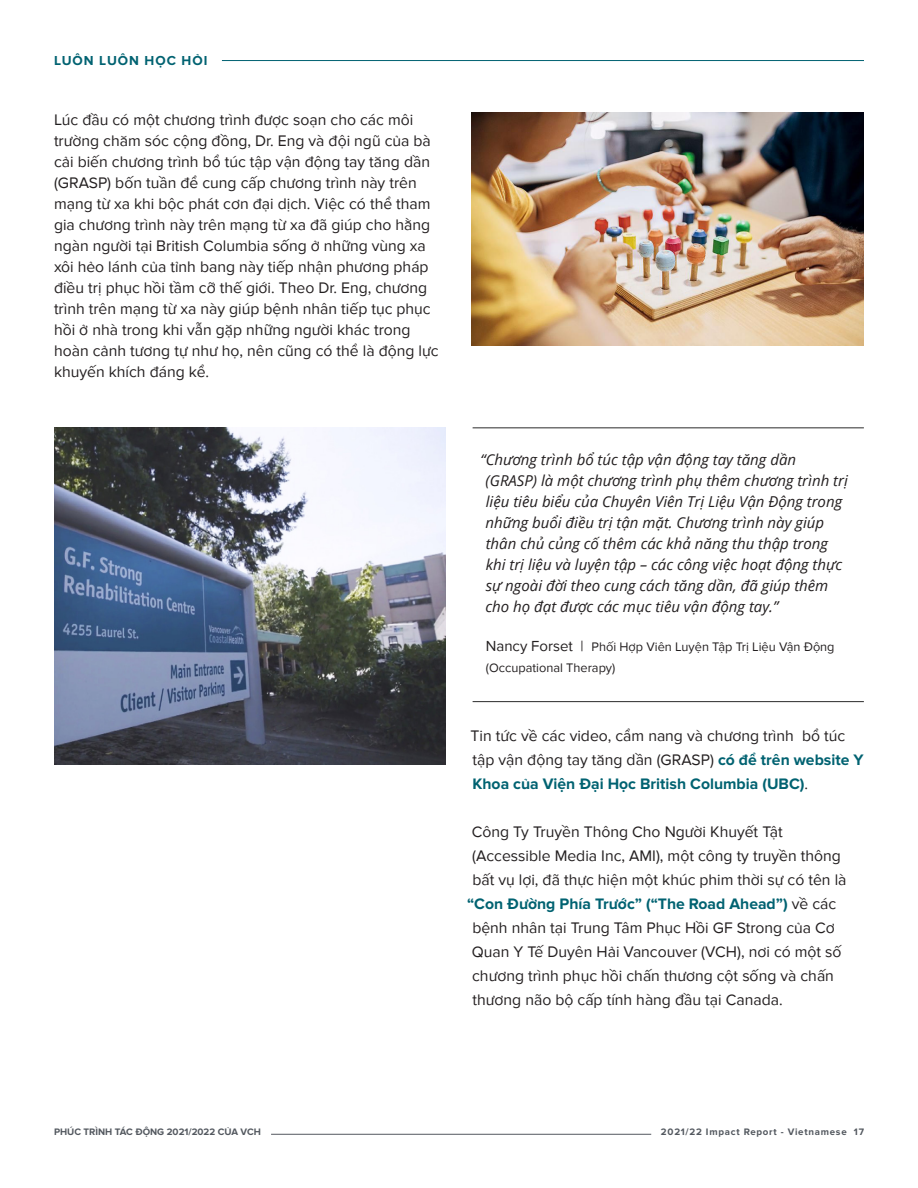
<style>
.page{position:relative;width:918px;height:1188px;background:#fff}
.page>*{position:absolute;margin:0;border:0;box-sizing:border-box;transform-origin:0 0}
.Body_copy{font:15.75px/21px "Proxima Nova";color:#231f20}
.Body_copy-2{font:700 15.75px "Proxima Nova";color:#006271}
.Quotes{font:italic 15px/21px "Open Sans";color:#231f20}
.t1{font:700 13.5px "Proxima Nova";letter-spacing:.075em;color:#006271}
.Quotes-2{font:12.75px/21px "Proxima Nova";color:#231f20}
.t2{font:700 9.75px "Proxima Nova";letter-spacing:.06em;color:#53585f}
.t3{font:700 9.75px "Proxima Nova";color:#53585f}
.s1{font-size:15px}
.s2{font-weight:700;color:#006271}
.s3{font-weight:400;color:#231f20}
</style>
<div class="page">
<hr style="left:222px;top:60px;width:642px;height:1px;background:#006271">
<hr style="left:271px;top:1134px;width:380px;height:1px;background:#53585f">
<img style="left:472px;top:113px;width:391px;height:233px">
<hr style="left:473px;top:427px;width:391px;height:1px;background:#2b2b2b">
<hr style="left:473px;top:701px;width:391px;height:1px;background:#2b2b2b">
<img style="left:54px;top:427px;width:392px;height:337px">
<p class="t1" style="left:54px;top:52px;width:155px">LUÔN LUÔN HỌC HỎI</p>
<p class="Body_copy" style="left:54px;top:109px;width:386px">Lúc đầu có một chương trình được soạn cho các môi trường chăm sóc cộng đồng, Dr. Eng và đội ngũ của bà cải biến chương trình bổ túc tập vận động tay tăng dần (GRASP) bốn tuần để cung cấp chương trình này trên mạng từ xa khi bộc phát cơn đại dịch. Việc có thể tham gia chương trình này trên mạng từ xa đã giúp cho hằng ngàn người tại British Columbia sống ở những vùng xa xôi hẻo lánh của tỉnh bang này tiếp nhận phương pháp điều trị phục hồi tầm cỡ thế giới. Theo Dr. Eng, chương trình trên mạng từ xa này giúp bệnh nhân tiếp tục phục hồi ở nhà trong khi vẫn gặp những người khác trong hoàn cảnh tương tự như họ, nên cũng có thể là động lực khuyến khích đáng kể.</p>
<p class="Quotes" style="left:486px;top:448px;width:364px;text-indent:-5px">“Chương trình bổ túc tập vận động tay tăng dần (GRASP) là một chương trình phụ thêm chương trình trị liệu tiêu biểu của Chuyên Viên Trị Liệu Vận Động trong những buổi điều trị tận mặt. Chương trình này giúp thân chủ củng cố thêm các khả năng thu thập trong khi trị liệu và luyện tập – các công việc hoạt động thực sự ngoài đời theo cung cách tăng dần, đã giúp thêm cho họ đạt được các mục tiêu vận động tay.”</p>
<p class="Quotes-2" style="left:486px;top:636px;width:350px"><span class="s1">Nancy Forset |</span> Phối Hợp Viên Luyện Tập Trị Liệu Vận Động (Occupational Therapy)</p>
<p class="Body_copy" style="left:471px;top:724px;width:394px;line-height:24px">Tin tức về các video, cẩm nang và chương trình bổ túc tập vận động tay tăng dần (GRASP) <span class="s2">có để trên website Y<br>Khoa của Viện Đại Học British Columbia (UBC)</span>.</p>
<p class="Body_copy" style="left:472px;top:821px;width:313px">Công Ty Truyền Thông Cho Người Khuyết Tật</p>
<p class="Body_copy" style="left:472px;top:845px;width:370px">(Accessible Media Inc, AMI), một công ty truyền thông</p>
<p class="Body_copy" style="left:472px;top:869px;width:376px">bất vụ lợi, đã thực hiện một khúc phim thời sự có tên là</p>
<p class="Body_copy-2" style="left:467px;top:895px;width:371px">“Con Đường Phía Trước” (“The Road Ahead”) <span class="s3">về các</span></p>
<p class="Body_copy" style="left:472px;top:917px;width:364px">bệnh nhân tại Trung Tâm Phục Hồi GF Strong của Cơ</p>
<p class="Body_copy" style="left:472px;top:941px;width:371px">Quan Y Tế Duyên Hải Vancouver (VCH), nơi có một số</p>
<p class="Body_copy" style="left:472px;top:965px;width:363px">chương trình phục hồi chấn thương cột sống và chấn</p>
<p class="Body_copy" style="left:473px;top:989px;width:312px">thương não bộ cấp tính hàng đầu tại Canada.</p>
<p class="t3" style="left:54px;top:1126px;width:208px">PHÚC TRÌNH TÁC ĐỘNG 2021/2022 CỦA VCH</p>
<p class="t2" style="left:661px;top:1126px;width:205px">2021/22 Impact Report - Vietnamese 17</p>
</div>
